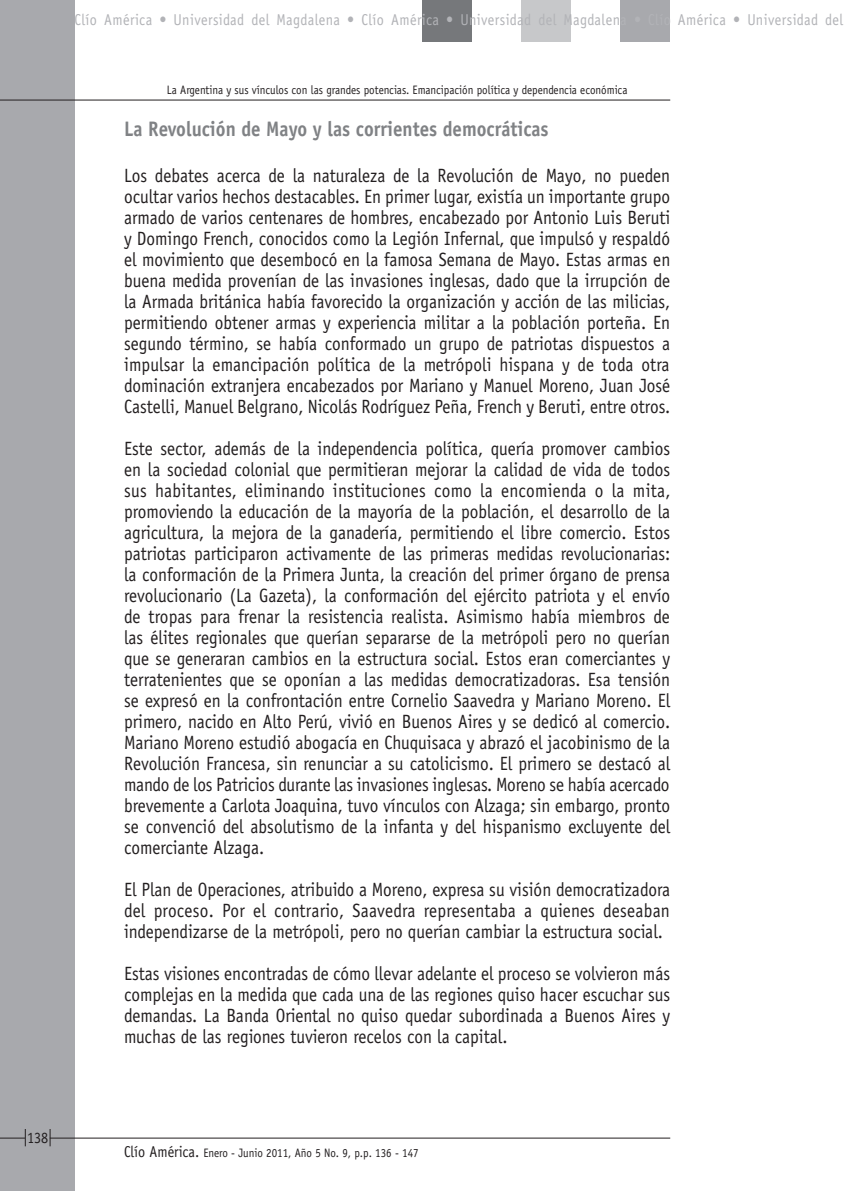
<style>
.page{position:relative;width:844px;height:1191px;background:#fff}
.page>*{position:absolute;margin:0;border:0;box-sizing:border-box;transform-origin:0 0}
.t1{font:700 21px "Officina Sans";color:#808285;scale:.9 1}
.t2{font:19.25px/21px "Officina Sans";color:#231f20;text-align:justify;scale:.9 1}
.t3{font:15.75px "Officina Sans";letter-spacing:.03em;color:#b2b3b7;scale:.9 1}
.t4{font:15.75px "Officina Sans";color:#231f20;scale:.9 1}
.t5{font:12.25px "Officina Sans";color:#231f20;scale:.9 1}
.s1{font-size:15.75px}
</style>
<div class="page">
<div style="left:0;top:0;width:74px;height:1191px;background:#a8a9ad"></div>
<hr style="left:50px;top:1137px;width:620px;height:1px;background:#231f20">
<div style="left:422px;top:0;width:49px;height:41px;background:#76787b"></div>
<div style="left:620px;top:0;width:50px;height:41px;background:#a8a9ad"></div>
<div style="left:521px;top:0;width:49px;height:41px;background:#c7c8ca"></div>
<svg style="left:50px;top:1129px;width:1px;height:17px"></svg>
<svg style="left:0;top:1129px;width:26px;height:17px"></svg>
<hr style="left:0;top:100px;width:670px;height:1px;background:#231f20">
<p class="t3" style="left:74px;top:11px;width:855px">Clío América • Universidad del Magdalena • Clío América • Universidad del Magdalena • Clío América • Universidad del</p>
<p class="t5" style="left:167px;top:82px;width:513px">La Argentina y sus vínculos con las grandes potencias. Emancipación política y dependencia económica</p>
<p class="t1" style="left:124px;top:115px;width:473px">La Revolución de Mayo y las corrientes democráticas</p>
<p class="t2" style="left:124px;top:165px;width:608px">Los debates acerca de la naturaleza de la Revolución de Mayo, no pueden ocultar varios hechos destacables. En primer lugar, existía un importante grupo armado de varios centenares de hombres, encabezado por Antonio Luis Beruti y Domingo French, conocidos como la Legión Infernal, que impulsó y respaldó el movimiento que desembocó en la famosa Semana de Mayo. Estas armas en buena medida provenían de las invasiones inglesas, dado que la irrupción de la Armada británica había favorecido la organización y acción de las milicias, permitiendo obtener armas y experiencia militar a la población porteña. En segundo término, se había conformado un grupo de patriotas dispuestos a impulsar la emancipación política de la metrópoli hispana y de toda otra dominación extranjera encabezados por Mariano y Manuel Moreno, Juan José Castelli, Manuel Belgrano, Nicolás Rodríguez Peña, French y Beruti, entre otros.</p>
<p class="t2" style="left:124px;top:438px;width:608px">Este sector, además de la independencia política, quería promover cambios en la sociedad colonial que permitieran mejorar la calidad de vida de todos sus habitantes, eliminando instituciones como la encomienda o la mita, promoviendo la educación de la mayoría de la población, el desarrollo de la agricultura, la mejora de la ganadería, permitiendo el libre comercio. Estos patriotas participaron activamente de las primeras medidas revolucionarias: la conformación de la Primera Junta, la creación del primer órgano de prensa revolucionario (La Gazeta), la conformación del ejército patriota y el envío de tropas para frenar la resistencia realista. Asimismo había miembros de las élites regionales que querían separarse de la metrópoli pero no querían que se generaran cambios en la estructura social. Estos eran comerciantes y terratenientes que se oponían a las medidas democratizadoras. Esa tensión se expresó en la confrontación entre Cornelio Saavedra y Mariano Moreno. El primero, nacido en Alto Perú, vivió en Buenos Aires y se dedicó al comercio.<br>Mariano Moreno estudió abogacía en Chuquisaca y abrazó el jacobinismo de la Revolución Francesa, sin renunciar a su catolicismo. El primero se destacó al mando de los Patricios durante las invasiones inglesas. Moreno se había acercado brevemente a Carlota Joaquina, tuvo vínculos con Alzaga; sin embargo, pronto se convenció del absolutismo de la infanta y del hispanismo excluyente del comerciante Alzaga.</p>
<p class="t2" style="left:124px;top:879px;width:608px">El Plan de Operaciones, atribuido a Moreno, expresa su visión democratizadora del proceso. Por el contrario, Saavedra representaba a quienes deseaban independizarse de la metrópoli, pero no querían cambiar la estructura social.</p>
<p class="t2" style="left:124px;top:963px;width:608px">Estas visiones encontradas de cómo llevar adelante el proceso se volvieron más complejas en la medida que cada una de las regiones quiso hacer escuchar sus demandas. La Banda Oriental no quiso quedar subordinada a Buenos Aires y muchas de las regiones tuvieron recelos con la capital.</p>
<p class="t4" style="left:27px;top:1128px;width:25px">138</p>
<p class="t5" style="left:124px;top:1145px;width:329px"><span class="s1">Clío América.</span> Enero - Junio 2011, Año 5 No. 9, p.p. 136 - 147</p>
</div>
